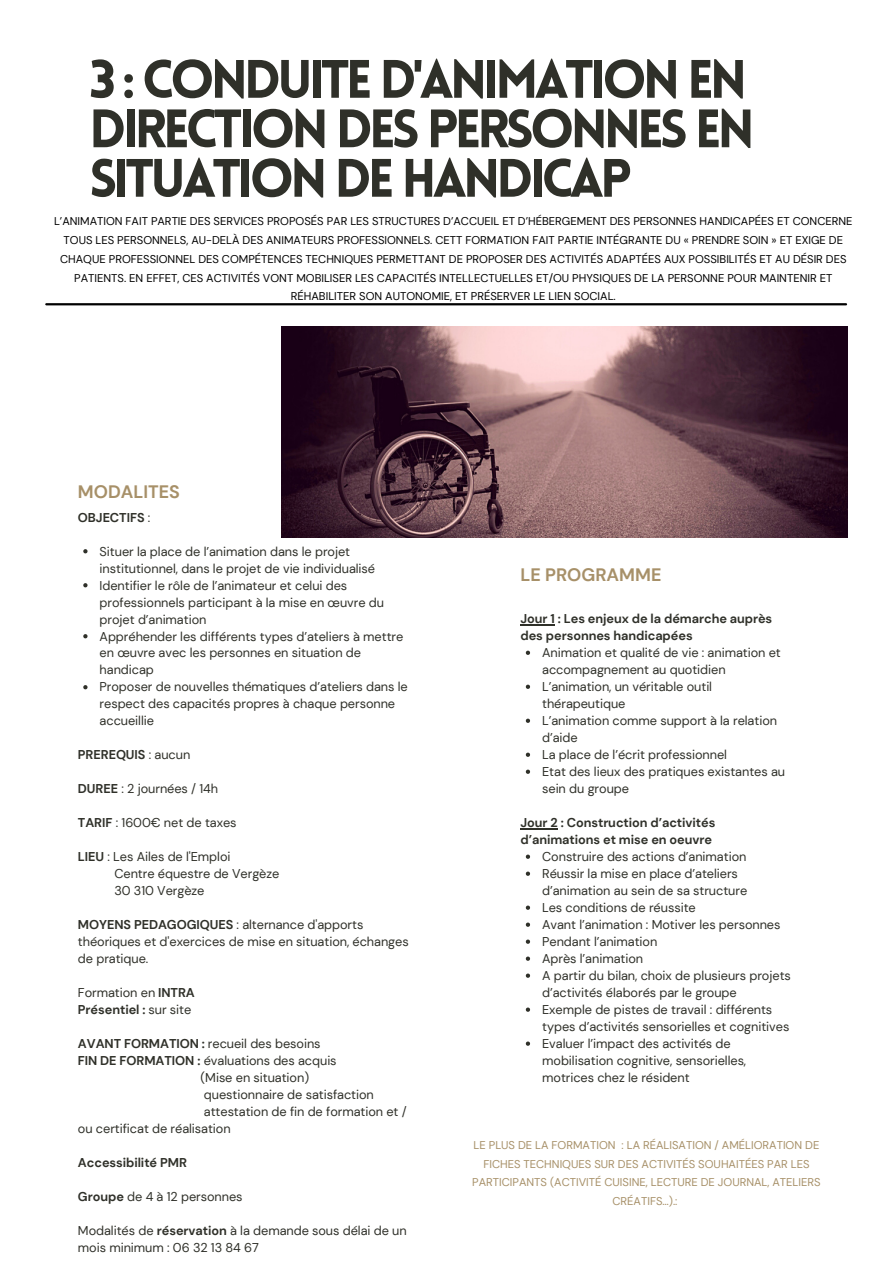
<style>
.page{position:relative;width:893px;height:1264px;background:#fff}
.page>*{position:absolute;margin:0;border:0;box-sizing:border-box;transform-origin:0 0}
.t1{font:900 52.8px/49.5px "Lovelo";letter-spacing:-.075em;color:#2f3029}
.t2{font:700 18px "DM Sans";color:#a79068}
.t3{font:12.75px/17px "DM Sans";letter-spacing:-.005em;color:#2f3029}
.t4{font:700 12.75px/17px "DM Sans";letter-spacing:-.005em;color:#2f3029}
.t5{font:11.25px/18.8px "DM Sans";color:#000;text-align:center}
.t6{font:11.25px/18.8px "DM Sans";color:#a79068;text-align:center}
.s1{font-weight:400}
.s2{font-weight:700}
</style>
<div class="page">
<hr style="left:46px;top:303px;width:800px;height:2px;background:#000">
<img style="left:282px;top:327px;width:565px;height:210px">
<svg style="left:83px;top:549px;width:4px;height:4px"></svg>
<svg style="left:83px;top:583px;width:4px;height:4px"></svg>
<svg style="left:83px;top:634px;width:4px;height:4px"></svg>
<svg style="left:83px;top:685px;width:4px;height:4px"></svg>
<svg style="left:525px;top:650px;width:5px;height:5px"></svg>
<svg style="left:525px;top:684px;width:5px;height:5px"></svg>
<svg style="left:525px;top:718px;width:5px;height:5px"></svg>
<svg style="left:525px;top:752px;width:5px;height:5px"></svg>
<svg style="left:525px;top:769px;width:5px;height:4px"></svg>
<svg style="left:525px;top:854px;width:5px;height:4px"></svg>
<svg style="left:525px;top:871px;width:5px;height:4px"></svg>
<svg style="left:525px;top:905px;width:5px;height:4px"></svg>
<svg style="left:525px;top:922px;width:5px;height:4px"></svg>
<svg style="left:525px;top:939px;width:5px;height:4px"></svg>
<svg style="left:525px;top:956px;width:5px;height:4px"></svg>
<svg style="left:525px;top:973px;width:5px;height:4px"></svg>
<svg style="left:525px;top:1007px;width:5px;height:4px"></svg>
<svg style="left:525px;top:1041px;width:5px;height:4px"></svg>
<hr style="left:520px;top:624px;width:35px;height:1px;background:#2f3029">
<hr style="left:520px;top:828px;width:37px;height:1px;background:#2f3029">
<p class="t1" style="left:89px;top:60px;width:667px">3 : CONDUITE D'ANIMATION EN<br>DIRECTION DES PERSONNES EN<br>SITUATION DE HANDICAP</p>
<p class="t5" style="left:54px;top:212px;width:800px">L’ANIMATION FAIT PARTIE DES SERVICES PROPOSÉS PAR LES STRUCTURES D’ACCUEIL ET D’HÉBERGEMENT DES PERSONNES HANDICAPÉES ET CONCERNE TOUS LES PERSONNELS, AU-DELÀ DES ANIMATEURS PROFESSIONNELS. CETT FORMATION FAIT PARTIE INTÉGRANTE DU « PRENDRE SOIN » ET EXIGE DE CHAQUE PROFESSIONNEL DES COMPÉTENCES TECHNIQUES PERMETTANT DE PROPOSER DES ACTIVITÉS ADAPTÉES AUX POSSIBILITÉS ET AU DÉSIR DES PATIENTS. EN EFFET, CES ACTIVITÉS VONT MOBILISER LES CAPACITÉS INTELLECTUELLES ET/OU PHYSIQUES DE LA PERSONNE POUR MAINTENIR ET RÉHABILITER SON AUTONOMIE, ET PRÉSERVER LE LIEN SOCIAL.</p>
<p class="t2" style="left:78px;top:480px;width:103px">MODALITES</p>
<p class="t4" style="left:78px;top:508px;width:74px">OBJECTIFS <span class="s1">:</span></p>
<p class="t3" style="left:100px;top:542px;width:277px">Situer la place de l’animation dans le projet institutionnel, dans le projet de vie individualisé</p>
<p class="t3" style="left:100px;top:576px;width:286px">Identifier le rôle de l’animateur et celui des professionnels participant à la mise en œuvre du projet d’animation</p>
<p class="t3" style="left:100px;top:627px;width:305px">Appréhender les différents types d’ateliers à mettre en œuvre avec les personnes en situation de handicap</p>
<p class="t3" style="left:100px;top:678px;width:310px">Proposer de nouvelles thématiques d’ateliers dans le respect des capacités propres à chaque personne accueillie</p>
<p class="t4" style="left:78px;top:746px;width:114px">PREREQUIS <span class="s1">: aucun</span></p>
<p class="t3" style="left:78px;top:780px;width:142px"><span class="s2">DUREE</span> : 2 journées / 14h</p>
<p class="t3" style="left:78px;top:814px;width:160px"><span class="s2">TARIF</span> : 1600€ net de taxes</p>
<p class="t3" style="left:78px;top:848px;width:154px"><span class="s2">LIEU</span> : Les Ailes de l'Emploi</p>
<p class="t3" style="left:114px;top:865px;width:166px">Centre équestre de Vergèze</p>
<p class="t3" style="left:114px;top:882px;width:92px">30 310 Vergèze</p>
<p class="t3" style="left:78px;top:916px;width:332px"><span class="s2">MOYENS PEDAGOGIQUES</span> : alternance d'apports théoriques et d'exercices de mise en situation, échanges de pratique.</p>
<p class="t3" style="left:78px;top:984px;width:118px">Formation en <span class="s2">INTRA</span></p>
<p class="t4" style="left:78px;top:1001px;width:115px">Présentiel : <span class="s1">sur site</span></p>
<p class="t3" style="left:78px;top:1035px;width:244px"><span class="s2">AVANT FORMATION :</span> recueil des besoins</p>
<p class="t3" style="left:78px;top:1052px;width:260px"><span class="s2">FIN DE FORMATION :</span> évaluations des acquis</p>
<p class="t3" style="left:200px;top:1069px;width:110px">(Mise en situation)</p>
<p class="t3" style="left:204px;top:1086px;width:171px">questionnaire de satisfaction</p>
<p class="t3" style="left:78px;top:1103px;width:330px;text-indent:126px">attestation de fin de formation et / ou certificat de réalisation</p>
<p class="t4" style="left:78px;top:1154px;width:110px">Accessibilité PMR</p>
<p class="t3" style="left:78px;top:1188px;width:166px"><span class="s2">Groupe</span> de 4 à 12 personnes</p>
<p class="t3" style="left:78px;top:1222px;width:330px">Modalités de <span class="s2">réservation</span> à la demande sous délai de un mois minimum : 06 32 13 84 67</p>
<p class="t2" style="left:520px;top:563px;width:142px">LE PROGRAMME</p>
<p class="t4" style="left:520px;top:610px;width:253px">Jour 1 : Les enjeux de la démarche auprès des personnes handicapées</p>
<p class="t3" style="left:542px;top:644px;width:240px">Animation et qualité de vie : animation et accompagnement au quotidien</p>
<p class="t3" style="left:542px;top:678px;width:171px">L’animation, un véritable outil thérapeutique</p>
<p class="t3" style="left:542px;top:712px;width:236px">L’animation comme support à la relation d’aide</p>
<p class="t3" style="left:542px;top:746px;width:186px">La place de l’écrit professionnel</p>
<p class="t3" style="left:542px;top:763px;width:244px">Etat des lieux des pratiques existantes au sein du groupe</p>
<p class="t4" style="left:520px;top:814px;width:196px">Jour 2 : Construction d’activités d’animations et mise en oeuvre</p>
<p class="t3" style="left:542px;top:848px;width:206px">Construire des actions d’animation</p>
<p class="t3" style="left:542px;top:865px;width:206px">Réussir la mise en place d’ateliers d’animation au sein de sa structure</p>
<p class="t3" style="left:542px;top:899px;width:155px">Les conditions de réussite</p>
<p class="t3" style="left:542px;top:916px;width:240px">Avant l’animation : Motiver les personnes</p>
<p class="t3" style="left:542px;top:933px;width:117px">Pendant l’animation</p>
<p class="t3" style="left:542px;top:950px;width:102px">Après l’animation</p>
<p class="t3" style="left:542px;top:967px;width:250px">A partir du bilan, choix de plusieurs projets d’activités élaborés par le groupe</p>
<p class="t3" style="left:542px;top:1001px;width:249px">Exemple de pistes de travail : différents types d’activités sensorielles et cognitives</p>
<p class="t3" style="left:542px;top:1035px;width:205px">Evaluer l’impact des activités de mobilisation cognitive, sensorielles, motrices chez le résident</p>
<p class="t6" style="left:472px;top:1135px;width:350px">LE PLUS DE LA FORMATION : LA RÉALISATION / AMÉLIORATION DE FICHES TECHNIQUES SUR DES ACTIVITÉS SOUHAITÉES PAR LES PARTICIPANTS (ACTIVITÉ CUISINE, LECTURE DE JOURNAL, ATELIERS CRÉATIFS…).:</p>
</div>
